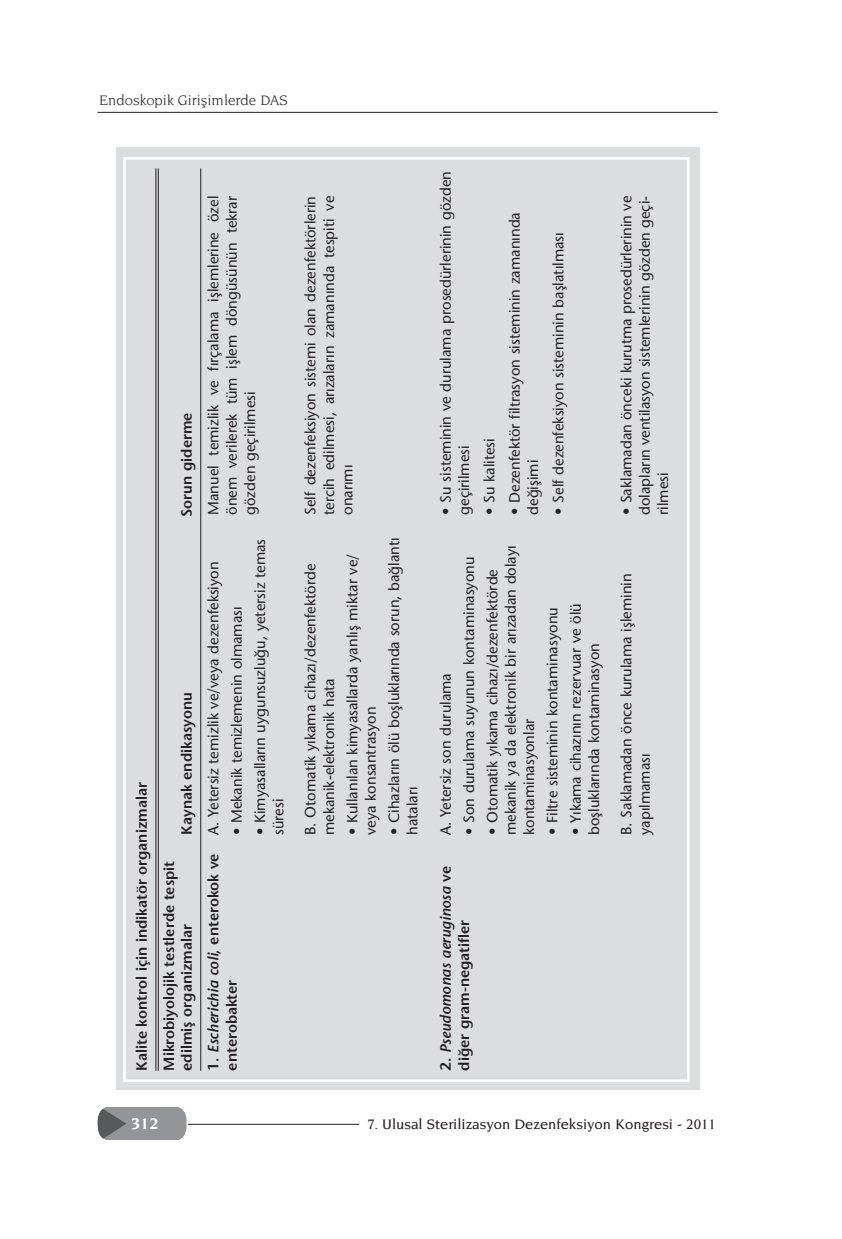
<style>
.page{position:relative;width:842px;height:1239px;background:#fff}
.page>*{position:absolute;margin:0;border:0;box-sizing:border-box;transform-origin:0 0}
.t1{font:700 16.62px "Novarese";color:#fff}
.t2{font:14.88px/18.4px "Stone Sans";color:#231f20}
.t3{font:600 14.88px/18.4px "Stone Sans";color:#231f20}
.t4{font:500 14.88px "Novarese";color:#231f20}
.t5{font:14.88px "Novarese";color:#231f20}
.s1{font-style:italic}
</style>
<div class="page">
<hr style="left:97px;top:112px;width:621px;height:1px;background:#231f20">
<hr style="left:137px;top:1124px;width:555px;height:1px;background:#231f20">
<div style="left:359px;top:1113px;width:359px;height:23px;background:#fff"></div>
<div style="left:97px;top:1103px;width:91px;height:42px;background:#fff"></div>
<svg style="left:97px;top:1107px;width:90px;height:33px"></svg>
<div style="left:116px;top:147px;width:583px;height:943px;background:linear-gradient(to right,#dcddde,#dcddde)"></div>
<div style="left:124px;top:158px;width:564px;height:923px;background:#dcddde"></div>
<hr style="left:156px;top:168px;width:1px;height:903px;background:#231f20">
<hr style="left:158px;top:168px;width:1px;height:903px;background:#231f20">
<hr style="left:200px;top:168px;width:1px;height:903px;background:#231f20">
<div style="left:123px;top:157px;width:566px;height:925px;border:3px solid #fff"></div>
<p class="t5" style="left:99px;top:95px;width:190px">Endoskopik Giriflimlerde DAS</p>
<p class="t3" style="left:179px;top:517px;width:106px;rotate:-90deg">Sorun giderme</p>
<p class="t3" style="left:179px;top:835px;width:144px;rotate:-90deg">Kaynak endikasyonu</p>
<p class="t3" style="left:129px;top:1071px;width:290px;line-height:27.5px;rotate:-90deg">Kalite kontrol için indikatör organizmalar<br>Mikrobiyolojik testlerde tespit</p>
<p class="t3" style="left:179px;top:1071px;width:148px;rotate:-90deg">edilmiş organizmalar</p>
<p class="t2" style="left:206px;top:515px;width:321px;text-align:justify;rotate:-90deg">Manuel temizlik ve fırçalama işlemlerine özel önem verilerek tüm işlem döngüsünün tekrar gözden geçirilmesi</p>
<p class="t2" style="left:206px;top:835px;width:275px;rotate:-90deg">A. Yetersiz temizlik ve/veya dezenfeksiyon</p>
<p class="t2" style="left:229px;top:835px;width:230px;rotate:-90deg">• Mekanik temizlemenin olmaması</p>
<p class="t3" style="left:206px;top:1071px;width:218px;rotate:-90deg">1. <span class="s1">Escherichia coli</span>, enterokok ve enterobakter</p>
<p class="t2" style="left:252px;top:835px;width:298px;rotate:-90deg">• Kimyasalların uygunsuzluğu, yetersiz temas süresi</p>
<p class="t2" style="left:303px;top:515px;width:320px;text-align:justify;rotate:-90deg">Self dezenfeksiyon sistemi olan dezenfektörlerin tercih edilmesi, arızaların zamanında tespiti ve onarımı</p>
<p class="t2" style="left:303px;top:835px;width:273px;rotate:-90deg">B. Otomatik yıkama cihazı/dezenfektörde mekanik-elektronik hata</p>
<p class="t2" style="left:344px;top:835px;width:283px;rotate:-90deg">• Kullanılan kimyasallarda yanlış miktar ve/ veya konsantrasyon</p>
<p class="t2" style="left:386px;top:835px;width:299px;rotate:-90deg">• Cihazların ölü boşluklarında sorun, bağlantı hataları</p>
<p class="t2" style="left:438px;top:515px;width:346px;rotate:-90deg">• Su sisteminin ve durulama prosedürlerinin gözden geçirilmesi</p>
<p class="t2" style="left:482px;top:515px;width:78px;rotate:-90deg">• Su kalitesi</p>
<p class="t2" style="left:507px;top:515px;width:304px;rotate:-90deg">• Dezenfektör filtrasyon sisteminin zamanında değişimi</p>
<p class="t2" style="left:551px;top:515px;width:284px;rotate:-90deg">• Self dezenfeksiyon sisteminin başlatılması</p>
<p class="t2" style="left:438px;top:835px;width:163px;rotate:-90deg">A. Yetersiz son durulama</p>
<p class="t2" style="left:461px;top:835px;width:280px;rotate:-90deg">• Son durulama suyunun kontaminasyonu</p>
<p class="t2" style="left:485px;top:835px;width:291px;rotate:-90deg">• Otomatik yıkama cihazı/dezenfektörde mekanik ya da elektronik bir arızadan dolayı kontaminasyonlar</p>
<p class="t2" style="left:545px;top:835px;width:229px;rotate:-90deg">• Filtre sisteminin kontaminasyonu</p>
<p class="t2" style="left:568px;top:835px;width:233px;rotate:-90deg">• Yıkama cihazının rezervuar ve ölü boşluklarında kontaminasyon</p>
<p class="t3" style="left:438px;top:1071px;width:206px;rotate:-90deg">2. <span class="s1">Pseudomonas aeruginosa</span> ve diğer gram-negatifler</p>
<p class="t2" style="left:619px;top:515px;width:320px;text-align:justify;rotate:-90deg">• Saklamadan önceki kurutma prosedürlerinin ve dolapların ventilasyon sistemlerinin gözden geçi&shy;rilmesi</p>
<p class="t2" style="left:619px;top:835px;width:263px;rotate:-90deg">B. Saklamadan önce kurulama işleminin yapılmaması</p>
<p class="t1" style="left:131px;top:1117px;width:29px">312</p>
<p class="t4" style="left:367px;top:1118px;width:350px">7. Ulusal Sterilizasyon Dezenfeksiyon Kongresi - 2011</p>
</div>
